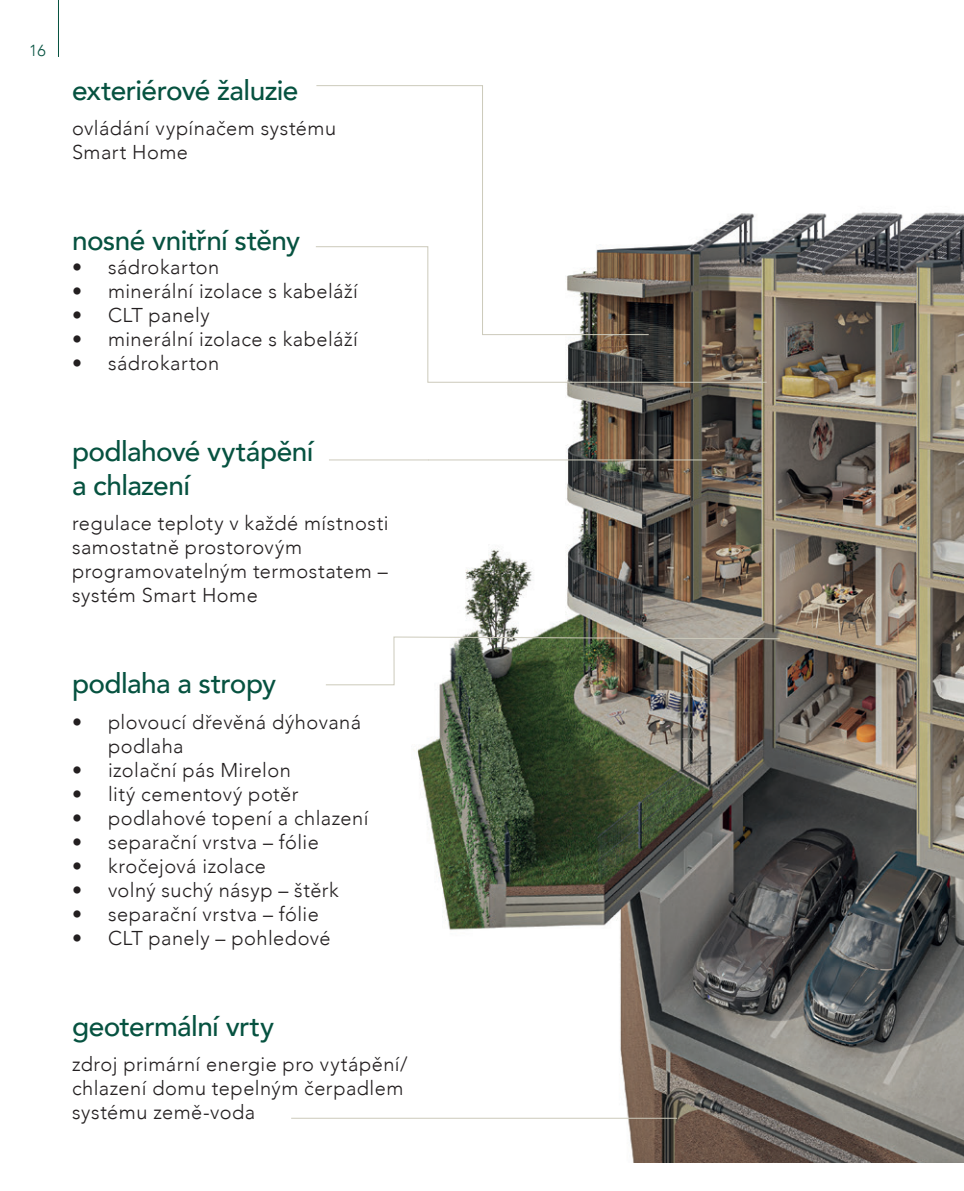
<style>
.page{position:relative;width:964px;height:1191px;background:#fff}
.page>*{position:absolute;margin:0;border:0;box-sizing:border-box;transform-origin:0 0}
.t1{font:500 28px/33.6px "Avenir";letter-spacing:-.02em;color:#065240}
.t2{font:300 20px/24px "Avenir";letter-spacing:.025em;color:#231f20}
.t3{font:300 16px "Avenir";color:#065240}
</style>
<div class="page">
<hr style="left:58px;top:0;width:1px;height:57px;background:#065240">
<img style="left:291px;top:212px;width:673px;height:950px">
<svg style="left:316px;top:85px;width:333px;height:161px"></svg>
<svg style="left:315px;top:246px;width:452px;height:137px"></svg>
<hr style="left:428px;top:459px;width:278px;height:1px;background:#cccabb">
<img style="left:325px;top:636px;width:455px;height:49px">
<hr style="left:291px;top:1118px;width:386px;height:1px;background:#cccabb">
<hr style="left:329px;top:459px;width:100px;height:1px;background:#cccabb">
<p class="t3" style="left:29px;top:41px;width:18px">16</p>
<p class="t1" style="left:72px;top:72px;width:228px">exteriérové žaluzie</p>
<p class="t2" style="left:72px;top:116px;width:266px">ovládání vypínačem systému<br>Smart Home</p>
<p class="t1" style="left:72px;top:222px;width:230px">nosné vnitřní stěny</p>
<p class="t2" style="left:72px;top:255px;width:149px">• sádrokarton</p>
<p class="t2" style="left:72px;top:279px;width:287px">• minerální izolace s kabeláží</p>
<p class="t2" style="left:72px;top:303px;width:139px">• CLT panely</p>
<p class="t2" style="left:72px;top:327px;width:287px">• minerální izolace s kabeláží</p>
<p class="t2" style="left:72px;top:351px;width:149px">• sádrokarton</p>
<p class="t1" style="left:72px;top:433px;width:243px">podlahové vytápění a chlazení</p>
<p class="t2" style="left:72px;top:511px;width:318px">regulace teploty v každé místnosti samostatně prostorovým programovatelným termostatem – systém Smart Home</p>
<p class="t1" style="left:72px;top:665px;width:206px">podlaha a stropy</p>
<p class="t2" style="left:108px;top:710px;width:255px;text-indent:-36px">• plovoucí dřevěná dýhovaná podlaha</p>
<p class="t2" style="left:72px;top:758px;width:220px">• izolační pás Mirelon</p>
<p class="t2" style="left:72px;top:782px;width:228px">• litý cementový potěr</p>
<p class="t2" style="left:72px;top:806px;width:298px">• podlahové topení a chlazení</p>
<p class="t2" style="left:72px;top:830px;width:248px">• separační vrstva – fólie</p>
<p class="t2" style="left:72px;top:854px;width:195px">• kročejová izolace</p>
<p class="t2" style="left:72px;top:878px;width:268px">• volný suchý násyp – štěrk</p>
<p class="t2" style="left:72px;top:902px;width:248px">• separační vrstva – fólie</p>
<p class="t2" style="left:72px;top:926px;width:260px">• CLT panely – pohledové</p>
<p class="t1" style="left:72px;top:1007px;width:204px">geotermální vrty</p>
<p class="t2" style="left:72px;top:1052px;width:337px">zdroj primární energie pro vytápění/ chlazení domu tepelným čerpadlem systému země-voda</p>
</div>
